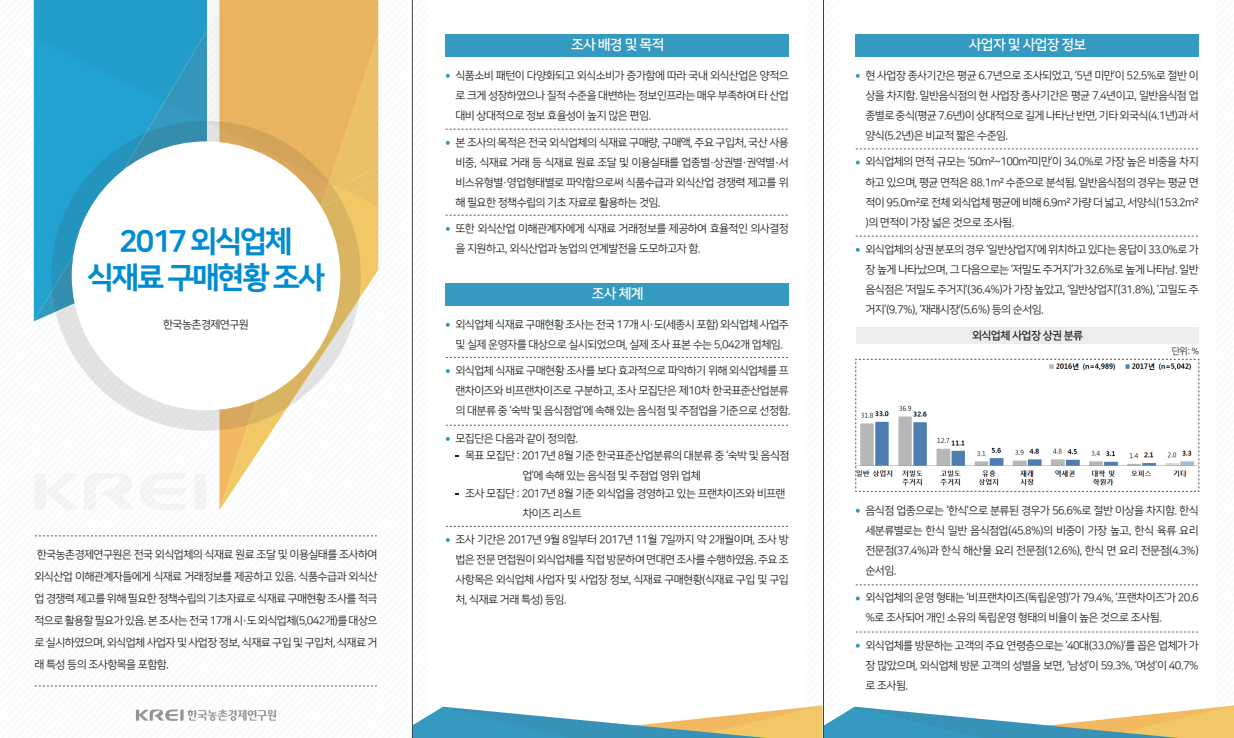
<style>
.page{position:relative;width:1234px;height:738px;background:#fff}
.page>*{position:absolute;margin:0;border:0;box-sizing:border-box;transform-origin:0 0}
.t1{font:30px/36px "Nanum Square EB";letter-spacing:-.075em;color:#008cd2;text-align:center}
.t2{font:14px "Nanum Square B";letter-spacing:-.05em;color:#fff}
.t3{font:11px/20px "Nanum Square R";letter-spacing:-.05em;color:#231f20;text-align:justify}
.t4{font:11px "Nanum Square B";letter-spacing:-.05em;color:#231f20}
.t5{font:11px "Nanum Square R";letter-spacing:-.05em;color:#221f21}
.t6{font:9px "Nanum Square R";color:#231f20}
</style>
<div class="page">
<svg style="left:413px;top:705px;width:821px;height:32px"></svg>
<hr style="left:823px;top:0;width:1px;height:737px;background:#424144">
<img style="left:0;top:0;width:410px;height:737px">
<svg style="left:34px;top:472px;width:152px;height:37px"></svg>
<svg style="left:136px;top:708px;width:140px;height:12px"></svg>
<svg style="left:35px;top:535px;width:342px;height:1px"></svg>
<svg style="left:35px;top:685px;width:342px;height:1px"></svg>
<svg style="left:34px;top:206px;width:33px;height:115px;background:#2ca5d0"></svg>
<svg style="left:194px;top:206px;width:184px;height:304px"></svg>
<svg style="left:34px;top:0;width:344px;height:206px;background:#85ab9a"></svg>
<svg style="left:51px;top:121px;width:310px;height:309px;background:#a9b6a2"></svg>
<div style="left:72px;top:141px;width:268px;height:269px;background:#fff;border-radius:50%"></div>
<div style="left:446px;top:34px;width:343px;height:22px;background:#349ac0"></div>
<svg style="left:446px;top:129px;width:342px;height:1px"></svg>
<svg style="left:446px;top:215px;width:342px;height:1px"></svg>
<svg style="left:446px;top:74px;width:4px;height:4px"></svg>
<svg style="left:446px;top:141px;width:4px;height:4px"></svg>
<svg style="left:446px;top:227px;width:4px;height:4px"></svg>
<div style="left:446px;top:283px;width:343px;height:22px;background:#349ac0"></div>
<svg style="left:446px;top:357px;width:342px;height:1px"></svg>
<svg style="left:446px;top:425px;width:342px;height:1px"></svg>
<svg style="left:446px;top:322px;width:4px;height:4px"></svg>
<svg style="left:446px;top:436px;width:4px;height:4px"></svg>
<svg style="left:446px;top:369px;width:4px;height:4px"></svg>
<svg style="left:446px;top:526px;width:342px;height:1px"></svg>
<svg style="left:446px;top:538px;width:4px;height:3px"></svg>
<div style="left:856px;top:34px;width:343px;height:22px;background:#349ac0"></div>
<svg style="left:856px;top:584px;width:342px;height:1px"></svg>
<svg style="left:856px;top:631px;width:342px;height:1px"></svg>
<svg style="left:856px;top:236px;width:342px;height:1px"></svg>
<svg style="left:856px;top:149px;width:342px;height:1px"></svg>
<svg style="left:856px;top:74px;width:4px;height:4px"></svg>
<svg style="left:856px;top:160px;width:4px;height:4px"></svg>
<svg style="left:856px;top:247px;width:4px;height:4px"></svg>
<svg style="left:856px;top:508px;width:4px;height:4px"></svg>
<svg style="left:856px;top:596px;width:4px;height:4px"></svg>
<svg style="left:856px;top:643px;width:4px;height:4px"></svg>
<hr style="left:412px;top:0;width:1px;height:737px;background:#424144">
<div style="left:856px;top:327px;width:343px;height:17px;background:#ededed"></div>
<svg style="left:855px;top:359px;width:345px;height:133px"></svg>
<h1 class="t1" style="left:87px;top:223px;width:240px">2017 외식업체 식재료 구매현황 조사</h1>
<p class="t5" style="left:163px;top:318px;width:87px">한국농촌경제연구원</p>
<p class="t3" style="left:35px;top:543px;width:344px;line-height:22px">한국농촌경제연구원은 전국 외식업체의 식재료 원료 조달 및 이용실태를 조사하여 외식산업 이해관계자들에게 식재료 거래정보를 제공하고 있음. 식품수급과 외식산 업 경쟁력 제고를 위해 필요한 정책수립의 기초자료로 식재료 구매현황 조사를 적극 적으로 활용할 필요가 있음. 본 조사는 전국 17개 시·도 외식업체(5,042개)를 대상으 로 실시하였으며, 외식업체 사업자 및 사업장 정보, 식재료 구입 및 구입처, 식재료 거 래 특성 등의 조사항목을 포함함.</p>
<p class="t2" style="left:571px;top:37px;width:95px">조사 배경 및 목적</p>
<p class="t3" style="left:455px;top:65px;width:335px">식품소비 패턴이 다양화되고 외식소비가 증가함에 따라 국내 외식산업은 양적으 로 크게 성장하였으나 질적 수준을 대변하는 정보인프라는 매우 부족하여 타 산업 대비 상대적으로 정보 효율성이 높지 않은 편임.</p>
<p class="t3" style="left:455px;top:132px;width:335px">본 조사의 목적은 전국 외식업체의 식재료 구매량, 구매액, 주요 구입처, 국산 사용 비중, 식재료 거래 등 식재료 원료 조달 및 이용실태를 업종별·상권별·권역별·서 비스유형별·영업형태별로 파악함으로써 식품수급과 외식산업 경쟁력 제고를 위 해 필요한 정책수립의 기초 자료로 활용하는 것임.</p>
<p class="t3" style="left:455px;top:218px;width:335px">또한 외식산업 이해관계자에게 식재료 거래정보를 제공하여 효율적인 의사결정 을 지원하고, 외식산업과 농업의 연계발전을 도모하고자 함.</p>
<p class="t2" style="left:592px;top:286px;width:53px">조사 체계</p>
<p class="t3" style="left:455px;top:314px;width:335px">외식업체 식재료 구매현황 조사는 전국 17개 시·도(세종시 포함) 외식업체 사업주 및 실제 운영자를 대상으로 실시되었으며, 실제 조사 표본 수는 5,042개 업체임.</p>
<p class="t3" style="left:455px;top:360px;width:337px;text-align:left">외식업체 식재료 구매현황 조사를 보다 효과적으로 파악하기 위해 외식업체를 프 랜차이즈와 비프랜차이즈로 구분하고, 조사 모집단은 제10차 한국표준산업분류 의 대분류 중 ‘숙박 및 음식점업’에 속해 있는 음식점 및 주점업을 기준으로 선정함.</p>
<p class="t3" style="left:455px;top:428px;width:124px">모집단은 다음과 같이 정의함.</p>
<p class="t3" style="left:522px;top:445px;width:269px;text-indent:-57px">목표 모집단 : 2017년 8월 기준 한국표준산업분류의 대분류 중 ‘숙박 및 음식점 업’에 속해 있는 음식점 및 주점업 영위 업체</p>
<p class="t3" style="left:522px;top:483px;width:265px;text-indent:-57px">조사 모집단 : 2017년 8월 기준 외식업을 경영하고 있는 프랜차이즈와 비프랜 차이즈 리스트</p>
<p class="t3" style="left:455px;top:529px;width:335px">조사 기간은 2017년 9월 8일부터 2017년 11월 7일까지 약 2개월이며, 조사 방 법은 전문 면접원이 외식업체를 직접 방문하여 면대면 조사를 수행하였음. 주요 조 사항목은 외식업체 사업자 및 사업장 정보, 식재료 구매현황(식재료 구입 및 구입 처, 식재료 거래 특성) 등임.</p>
<p class="t2" style="left:969px;top:37px;width:119px">사업자 및 사업장 정보</p>
<p class="t3" style="left:865px;top:65px;width:335px">현 사업장 종사기간은 평균 6.7년으로 조사되었고, ‘5년 미만’이 52.5%로 절반 이 상을 차지함. 일반음식점의 현 사업장 종사기간은 평균 7.4년이고, 일반음식점 업 종별로 중식(평균 7.6년)이 상대적으로 길게 나타난 반면, 기타 외국식(4.1년)과 서 양식(5.2년)은 비교적 짧은 수준임.</p>
<p class="t3" style="left:865px;top:152px;width:335px">외식업체의 면적 규모는 ‘50m²~100m²미만’이 34.0%로 가장 높은 비중을 차지 하고 있으며, 평균 면적은 88.1m² 수준으로 분석됨. 일반음식점의 경우는 평균 면 적이 95.0m²로 전체 외식업체 평균에 비해 6.9m² 가량 더 넓고, 서양식(153.2m² )의 면적이 가장 넓은 것으로 조사됨.</p>
<p class="t3" style="left:865px;top:239px;width:335px">외식업체의 상권 분포의 경우 ‘일반상업지’에 위치하고 있다는 응답이 33.0%로 가 장 높게 나타났으며, 그 다음으로는 ‘저밀도 주거지’가 32.6%로 높게 나타남. 일반 음식점은 ‘저밀도 주거지’(36.4%)가 가장 높았고, ‘일반상업지’(31.8%), ‘고밀도 주 거지’(9.7%), ‘재래시장’(5.6%) 등의 순서임.</p>
<p class="t4" style="left:972px;top:329px;width:113px">외식업체 사업장 상권 분류</p>
<p class="t6" style="left:1172px;top:346px;width:29px">단위: %</p>
<p class="t3" style="left:865px;top:500px;width:335px">음식점 업종으로는 ‘한식’으로 분류된 경우가 56.6%로 절반 이상을 차지함. 한식 세분류별로는 한식 일반 음식점업(45.8%)의 비중이 가장 높고, 한식 육류 요리 전문점(37.4%)과 한식 해산물 요리 전문점(12.6%), 한식 면 요리 전문점(4.3%) 순서임.</p>
<p class="t3" style="left:865px;top:587px;width:335px">외식업체의 운영 형태는 ‘비프랜차이즈(독립운영)’가 79.4%, ‘프랜차이즈’가 20.6 %로 조사되어 개인 소유의 독립운영 형태의 비율이 높은 것으로 조사됨.</p>
<p class="t3" style="left:865px;top:635px;width:335px">외식업체를 방문하는 고객의 주요 연령층으로는 ‘40대(33.0%)’를 꼽은 업체가 가 장 많았으며, 외식업체 방문 고객의 성별을 보면, ‘남성’이 59.3%, ‘여성’이 40.7% 로 조사됨.</p>
</div>
